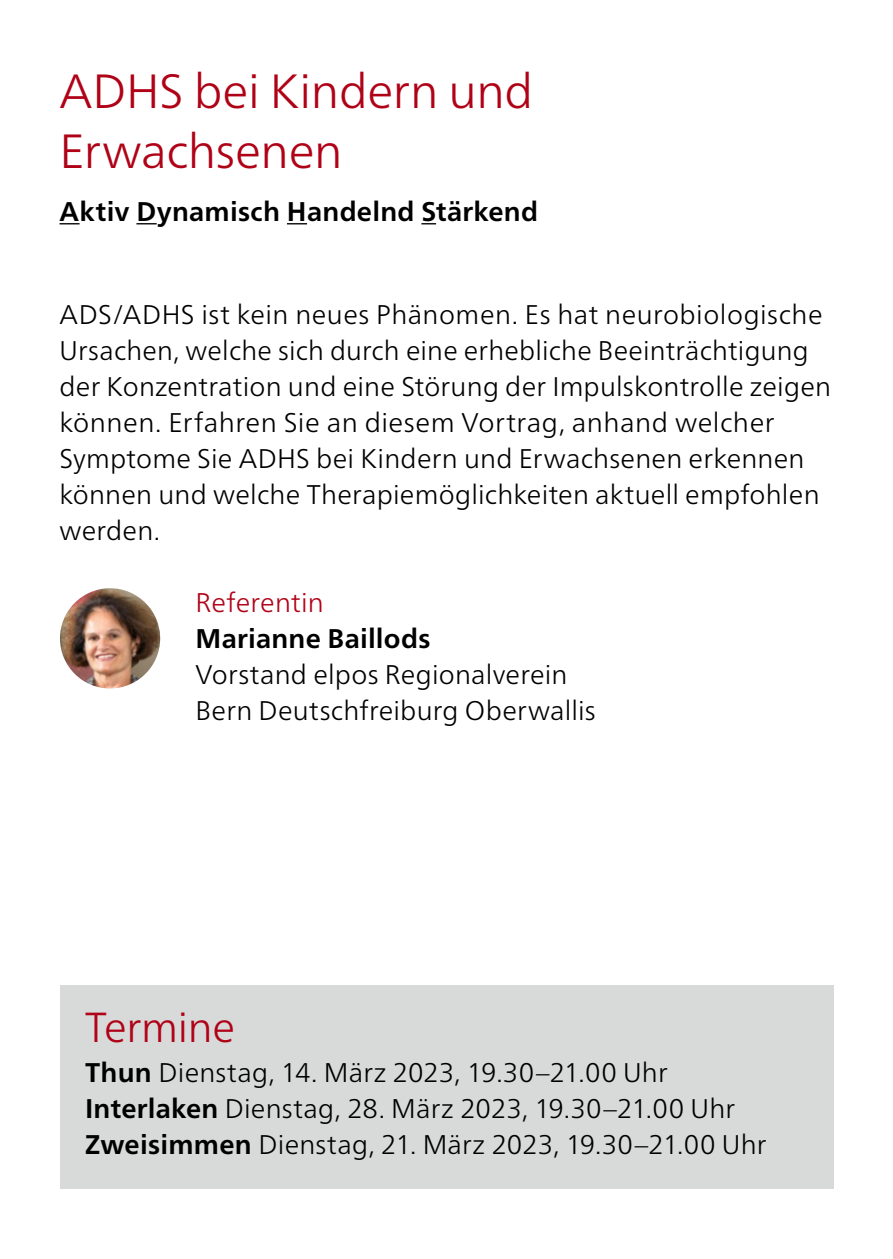
<style>
.page{position:relative;width:893px;height:1259px;background:#fff}
.page>*{position:absolute;margin:0;border:0;box-sizing:border-box;transform-origin:0 0}
.t1{font:300 48px/60px "Frutiger Neue LTW1 G";letter-spacing:-.01em;color:#b00217}
.t2{font:300 42px "Frutiger Neue LTW1 G";letter-spacing:-.01em;color:#b00217}
.t3{font:300 27px/36px "Frutiger Neue LTW1 G";letter-spacing:.01em;color:#000}
.t4{font:700 27px "Frutiger Neue LTW1 G";letter-spacing:.01em;color:#000}
.t5{font:300 27px "Frutiger Neue LTW1 G";letter-spacing:.005em;color:#b00217}
.s1{font-weight:700}
</style>
<div class="page">
<svg style="left:60px;top:223px;width:20px;height:1px"></svg>
<svg style="left:136px;top:223px;width:21px;height:1px"></svg>
<svg style="left:287px;top:223px;width:20px;height:1px"></svg>
<svg style="left:421px;top:223px;width:15px;height:1px"></svg>
<div style="left:60px;top:984px;width:773px;height:204px;background:#d8dada"></div>
<img style="left:60px;top:588px;width:100px;height:100px;border-radius:50px">
<h1 class="t1" style="left:60px;top:61px;width:475px">ADHS bei Kindern und<br>Erwachsenen</h1>
<p class="t4" style="left:60px;top:196px;width:480px">Aktiv Dynamisch Handelnd Stärkend</p>
<p class="t3" style="left:60px;top:296px;width:773px">ADS/ADHS ist kein neues Phänomen. Es hat neurobiologische Ursachen, welche sich durch eine erhebliche Beeinträchtigung der Konzentration und eine Störung der Impulskontrolle zeigen können. Erfahren Sie an diesem Vortrag, anhand welcher Symptome Sie ADHS bei Kindern und Erwachsenen erkennen können und welche Therapiemöglichkeiten aktuell empfohlen werden.</p>
<p class="t5" style="left:196px;top:586px;width:130px">Referentin</p>
<p class="t4" style="left:196px;top:623px;width:236px">Marianne Baillods</p>
<p class="t3" style="left:196px;top:656px;width:402px">Vorstand elpos Regionalverein<br>Bern Deutschfreiburg Oberwallis</p>
<h2 class="t2" style="left:85px;top:1002px;width:151px">Termine</h2>
<p class="t3" style="left:85px;top:1054px;width:683px"><span class="s1">Thun</span> Dienstag, 14. März 2023, 19.30–21.00 Uhr<br><span class="s1">Interlaken</span> Dienstag, 28. März 2023, 19.30–21.00 Uhr<br><span class="s1">Zweisimmen</span> Dienstag, 21. März 2023, 19.30–21.00 Uhr</p>
</div>
